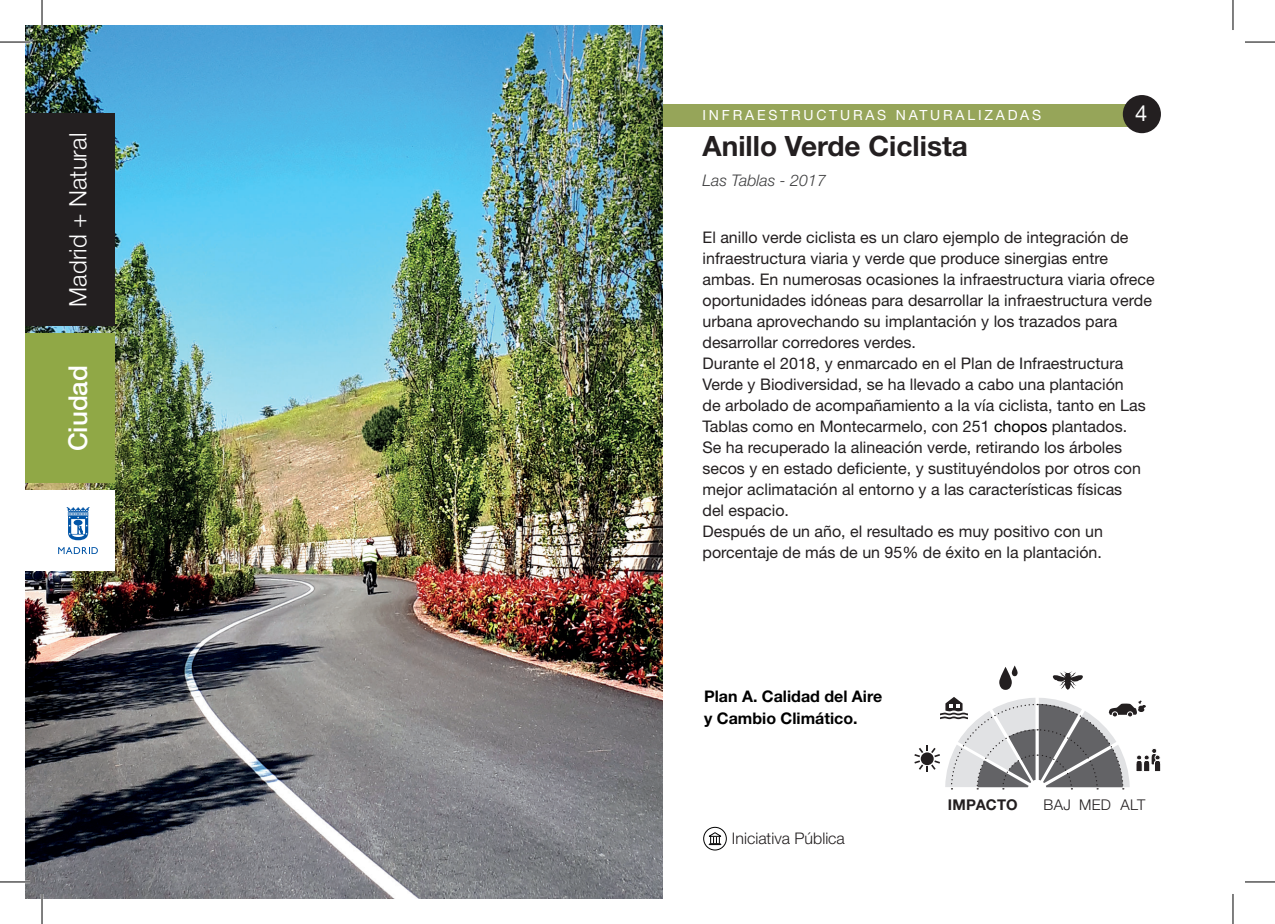
<style>
.page{position:relative;width:1275px;height:924px;background:#fff}
.page>*{position:absolute;margin:0;border:0;box-sizing:border-box;transform-origin:0 0}
.t1{font:700 28px "Helvetica Neue LT Std";color:#231f20}
.t2{font:500 26px "Helvetica Neue LT Std";color:#fff}
.t3{font:300 24px "Helvetica Neue LT Std";color:#fff}
.t4{font:22px "Helvetica Neue LT Std";color:#fff}
.t5{font:16px/21px "Helvetica Neue LT Std";color:#231f20}
.t6{font:700 16px/22px "Helvetica Neue LT Std";color:#000}
.t7{font:300 16px "Helvetica Neue LT Std";color:#231f20}
.t8{font:italic 300 16px "Helvetica Neue LT Std";color:#3e3e3f}
.t9{font:300 14.8px "Helvetica Neue LT Std";letter-spacing:.02em;color:#231f20}
.t10{font:700 14.8px "Helvetica Neue LT Std";letter-spacing:.01em;color:#231f20}
.t11{font:14px "Helvetica Neue LT Std";letter-spacing:.2em;color:#fff}
.s1{color:#000}
</style>
<div class="page">
<div style="left:662px;top:104px;width:468px;height:22px;background:#96a559"></div>
<img style="left:25px;top:25px;width:637px;height:873px">
<div style="left:1122px;top:95px;width:39px;height:38px;background:#231f20;border-radius:50%"></div>
<div style="left:25px;top:113px;width:17px;height:23px;background:#231f20"></div>
<div style="left:1028px;top:779px;width:18px;height:18px;border:1px solid #fff;border-radius:50%"></div>
<svg style="left:999px;top:665px;width:18px;height:24px"></svg>
<svg style="left:1052px;top:671px;width:31px;height:18px"></svg>
<svg style="left:914px;top:697px;width:247px;height:92px"></svg>
<div style="left:25px;top:114px;width:89px;height:212px;background:#231f20"></div>
<div style="left:25px;top:333px;width:89px;height:150px;background:#90a846"></div>
<div style="left:25px;top:490px;width:89px;height:80px;background:#fff"></div>
<svg style="left:58px;top:547px;width:40px;height:6px"></svg>
<svg style="left:66px;top:507px;width:24px;height:33px"></svg>
<div style="left:703px;top:826px;width:23px;height:23px;border:1px solid #000001;border-radius:50%"></div>
<svg style="left:708px;top:832px;width:13px;height:12px"></svg>
<hr style="left:0;top:41px;width:30px;height:2px;background:#fff">
<hr style="left:0;top:880px;width:30px;height:2px;background:#fff">
<hr style="left:41px;top:0;width:2px;height:30px;background:#fff">
<hr style="left:41px;top:893px;width:2px;height:30px;background:#fff">
<hr style="left:0;top:42px;width:30px;height:1px;background:#000">
<hr style="left:1245px;top:42px;width:30px;height:1px;background:#000">
<hr style="left:0;top:881px;width:30px;height:1px;background:#000">
<hr style="left:1245px;top:881px;width:30px;height:1px;background:#000">
<hr style="left:42px;top:0;width:1px;height:30px;background:#000">
<hr style="left:42px;top:893px;width:1px;height:30px;background:#000">
<hr style="left:1232px;top:0;width:1px;height:30px;background:#000">
<hr style="left:1232px;top:893px;width:1px;height:30px;background:#000">
<h3 class="t3" style="left:63px;top:306px;width:175px;rotate:-90deg">Madrid + Natural</h3>
<h2 class="t2" style="left:63px;top:451px;width:88px;rotate:-90deg">Ciudad</h2>
<p class="t11" style="left:702px;top:106px;width:340px">INFRAESTRUCTURAS NATURALIZADAS</p>
<h1 class="t1" style="left:702px;top:129px;width:267px">Anillo Verde Ciclista</h1>
<p class="t8" style="left:702px;top:171px;width:125px">Las Tablas - 2017</p>
<h3 class="t4" style="left:1135px;top:100px;width:14px">4</h3>
<p class="t5" style="left:702px;top:226px;width:453px">El anillo verde ciclista es un claro ejemplo de integración de infraestructura viaria y verde que produce sinergias entre ambas. En numerosas ocasiones la infraestructura viaria ofrece oportunidades idóneas para desarrollar la infraestructura verde urbana aprovechando su implantación y los trazados para desarrollar corredores verdes.<br>Durante el 2018, y enmarcado en el Plan de Infraestructura Verde y Biodiversidad, se ha llevado a cabo una plantación<br>de arbolado de acompañamiento a la vía ciclista, tanto en Las Tablas como en Montecarmelo, con 251 <span class="s1">chopos</span> plantados.<br>Se ha recuperado la alineación verde, retirando los árboles secos y en estado deficiente, y sustituyéndolos por otros con mejor aclimatación al entorno y a las características físicas<br>del espacio.<br>Después de un año, el resultado es muy positivo con un porcentaje de más de un 95% de éxito en la plantación.</p>
<p class="t6" style="left:704px;top:684px;width:179px">Plan A. Calidad del Aire y Cambio Climático.</p>
<p class="t7" style="left:732px;top:827px;width:114px">Iniciativa Pública</p>
<p class="t10" style="left:947px;top:795px;width:71px">IMPACTO</p>
<p class="t9" style="left:1043px;top:795px;width:103px">BAJ MED ALT</p>
</div>
